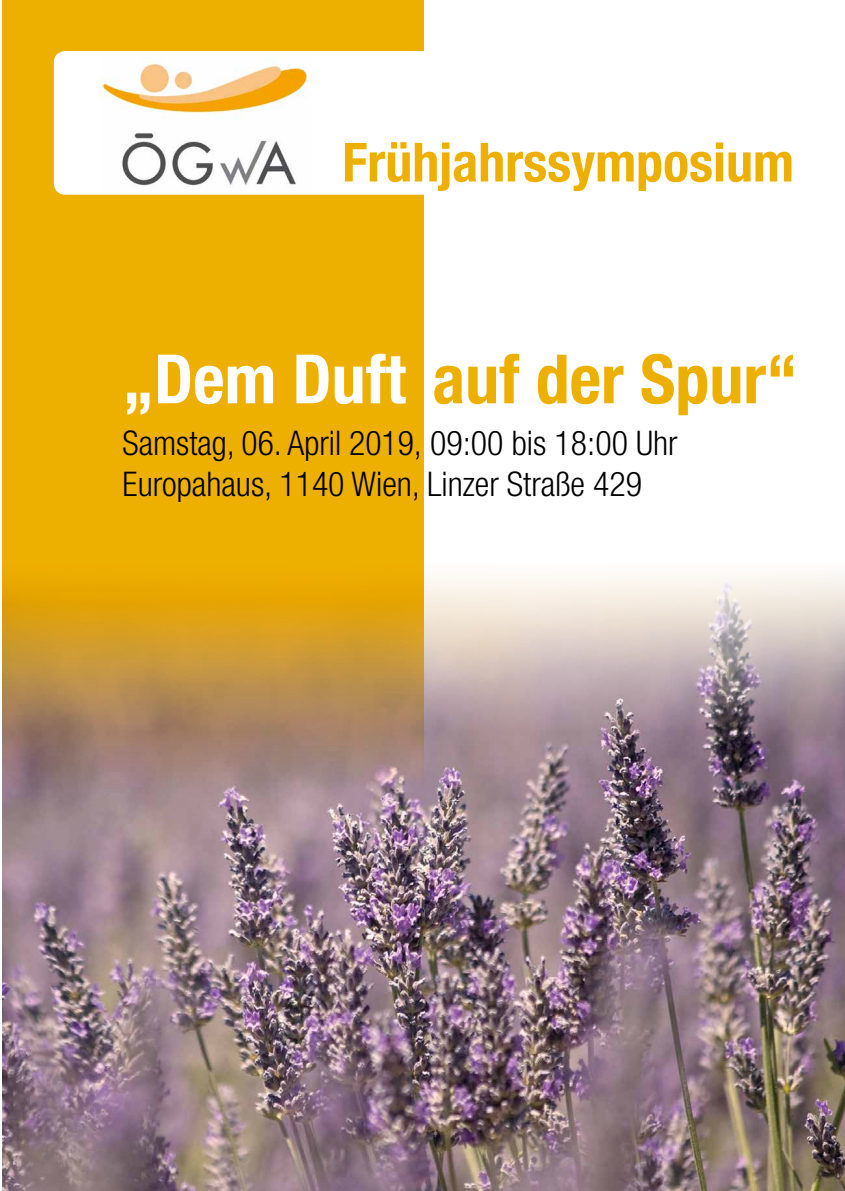
<style>
.page{position:relative;width:845px;height:1191px;background:#fff}
.page>*{position:absolute;margin:0;border:0;box-sizing:border-box;transform-origin:0 0}
.t1{font:700 condensed 68px "Helvetica Neue LT Std";color:#eeb000}
.t2{font:700 condensed 54px "Helvetica Neue LT Std";color:#eeb000}
.t3{font:300 condensed 34px/40.8px "Helvetica Neue LT Std";color:#000}
.s1{color:#fff}
</style>
<div class="page">
<img style="left:3px;top:573px;width:842px;height:618px">
<svg style="left:3px;top:0;width:421px;height:788px;background:#dea516"></svg>
<div style="left:54px;top:51px;width:410px;height:144px;background:#fff;border-radius:11px"></div>
<img style="left:99px;top:57px;width:209px;height:129px">
<h2 class="t2" style="left:342px;top:130px;width:453px">Frühjahrssymposium</h2>
<h1 class="t1" style="left:123px;top:338px;width:676px"><span class="s1">„Dem Duft</span> auf der Spur“</h1>
<p class="t3" style="left:123px;top:423px;width:556px">Samstag, 06. April 2019, 09:00 bis 18:00 Uhr<br>Europahaus, 1140 Wien, Linzer Straße 429</p>
</div>
